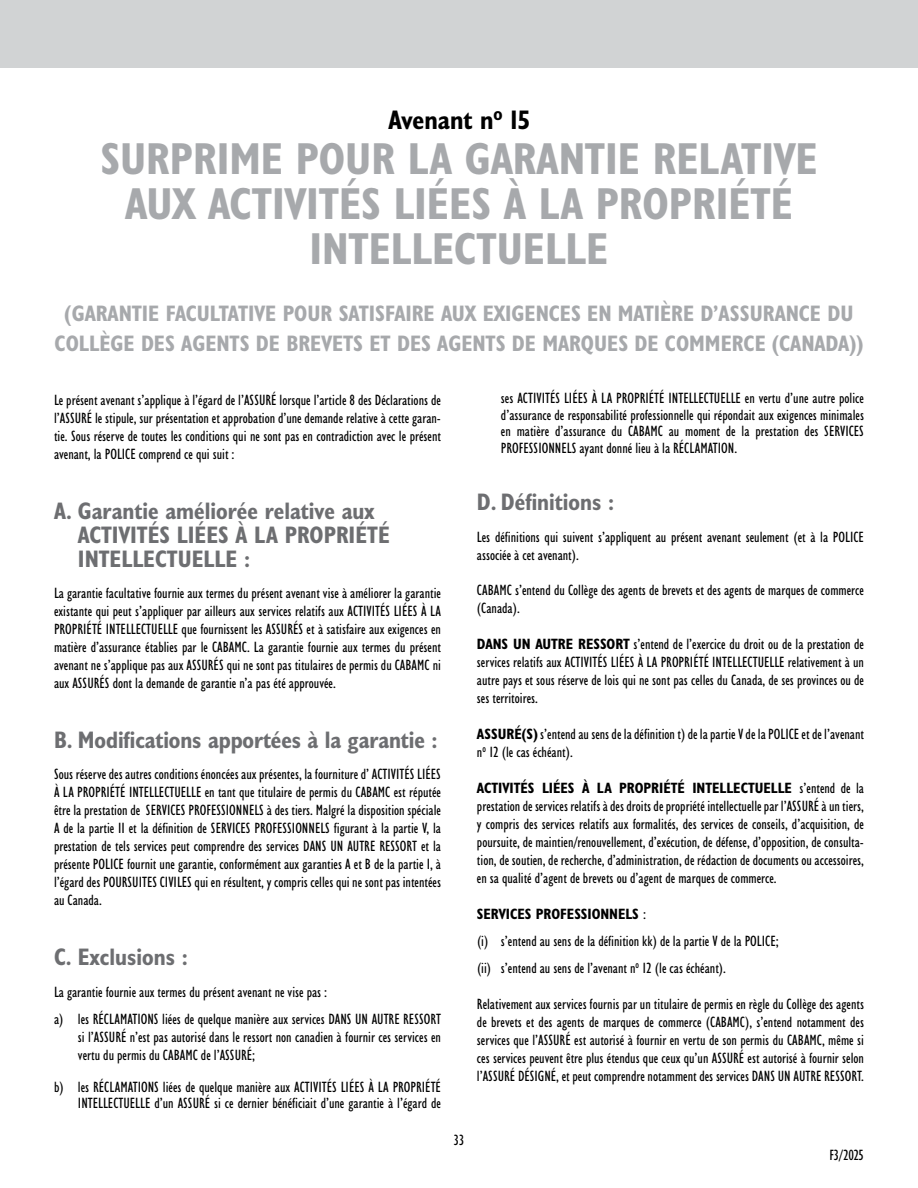
<style>
.page{position:relative;width:918px;height:1188px;background:#fff}
.page>*{position:absolute;margin:0;border:0;box-sizing:border-box;transform-origin:0 0}
.H1_Grey{font:700 condensed 45px "Humanist 521 BT";color:#a7a9ac}
.H1_Part__new_section{font:700 condensed 27px "Humanist 521 BT";color:#000}
.H2_A__Grey{font:700 condensed 24px/24px "Humanist 521 BT";color:#6d6e71}
.H1_Grey-2{font:700 condensed 22.5px "Humanist 521 BT";color:#a7a9ac}
.Body_Text{font:condensed 15px/18px "Humanist 521 BT";color:#000;text-align:justify}
.L1_-_a{font:condensed 15px/16.5px "Humanist 521 BT";color:#000;text-align:right}
.L1_-_a___new_section{font:condensed 15px/18px "Humanist 521 BT";color:#000;text-align:justify}
.L1_-__i___new_sectio{font:condensed 15px "Humanist 521 BT";color:#000}
.L1_-__i{font:condensed 15px "Humanist 521 BT";color:#000}
.Body_Text-2{font:700 condensed 15px "Humanist 521 BT";color:#000}
.s1{font-weight:700}
.s2{font-weight:400}
</style>
<div class="page">
<div style="left:0;top:0;width:918px;height:67px;background:#d1d3d4"></div>
<p class="H1_Part__new_section" style="left:389px;top:103px;width:143px">Avenant n<sup>o</sup> 15</p>
<h1 class="H1_Grey" style="left:100px;top:130px;width:22px">SURPRI</h1>
<h1 class="H1_Grey" style="left:229px;top:130px;width:92px">ME POUR</h1>
<h1 class="H1_Grey" style="left:408px;top:130px;width:106px">LA GARANTIE</h1>
<h1 class="H1_Grey" style="left:653px;top:130px;width:22px">RELATIVE</h1>
<h1 class="H1_Grey" style="left:125px;top:175px;width:25px">AUX</h1>
<h1 class="H1_Grey" style="left:208px;top:175px;width:21px">ACTIVITÉS</h1>
<h1 class="H1_Grey" style="left:394px;top:175px;width:20px">LIÉES</h1>
<h1 class="H1_Grey" style="left:504px;top:175px;width:115px">ÀLA PROPRIÉTÉ</h1>
<h1 class="H1_Grey" style="left:310px;top:220px;width:23px">INTELLECTUELLE</h1>
<h1 class="H1_Grey-2" style="left:65px;top:299px;width:32px">(GARANTIE</h1>
<h1 class="H1_Grey-2" style="left:166px;top:299px;width:11px">FACULTATIVE</h1>
<h1 class="H1_Grey-2" style="left:283px;top:299px;width:14px">POUR</h1>
<h1 class="H1_Grey-2" style="left:339px;top:299px;width:11px">SATISFAIRE</h1>
<h1 class="H1_Grey-2" style="left:441px;top:299px;width:13px">AUX</h1>
<h1 class="H1_Grey-2" style="left:483px;top:299px;width:54px">EXIGENCES</h1>
<h1 class="H1_Grey-2" style="left:587px;top:299px;width:58px">EN MATIÈRE</h1>
<h1 class="H1_Grey-2" style="left:700px;top:299px;width:31px">D’ASSURANCE</h1>
<h1 class="H1_Grey-2" style="left:827px;top:299px;width:25px">DU</h1>
<h1 class="H1_Grey-2" style="left:55px;top:329px;width:12px">COLLÈ</h1>
<h1 class="H1_Grey-2" style="left:111px;top:329px;width:107px">GE DES AGENTS</h1>
<h1 class="H1_Grey-2" style="left:256px;top:329px;width:43px">DE BREVETS</h1>
<h1 class="H1_Grey-2" style="left:369px;top:329px;width:104px">ET DES AGENTS</h1>
<h1 class="H1_Grey-2" style="left:512px;top:329px;width:59px">DE MARQUES</h1>
<h1 class="H1_Grey-2" style="left:635px;top:329px;width:98px">DE COMMERCE</h1>
<h1 class="H1_Grey-2" style="left:772px;top:329px;width:20px">(CANA</h1>
<h1 class="H1_Grey-2" style="left:826px;top:329px;width:39px">DA))</h1>
<p class="Body_Text" style="left:54px;top:390px;width:389px">Le présent avenant s’applique à l’égard de l’ASSURÉ lorsque l’article 8 des Déclarations de l’ASSURÉ le stipule, sur présentation et approbation d’une demande relative à cette garan&shy;tie. Sous réserve de toutes les conditions qui ne sont pas en contradiction avec le présent avenant, la POLICE comprend ce qui suit :</p>
<p class="H2_A__Grey" style="left:78px;top:498px;width:313px;text-indent:-24px">A. Garantie améliorée relative aux<br>ACTIVITÉS LIÉES À LA PROPRIÉTÉ<br>INTELLECTUELLE :</p>
<p class="Body_Text" style="left:54px;top:584px;width:389px">La garantie facultative fournie aux termes du présent avenant vise à améliorer la garantie existante qui peut s’appliquer par ailleurs aux services relatifs aux ACTIVITÉS LIÉES À LA PROPRIÉTÉ INTELLECTUELLE que fournissent les ASSURÉS et à satisfaire aux exigences en matière d’assurance établies par le CABAMC. La garantie fournie aux termes du présent avenant ne s’applique pas aux ASSURÉS qui ne sont pas titulaires de permis du CABAMC ni aux ASSURÉS dont la demande de garantie n’a pas été approuvée.</p>
<p class="H2_A__Grey" style="left:54px;top:727px;width:385px">B. Modifications apportées à la garantie :</p>
<p class="Body_Text" style="left:54px;top:765px;width:389px">Sous réserve des autres conditions énoncées aux présentes, la fourniture d’ ACTIVITÉS LIÉES À LA PROPRIÉTÉ INTELLECTUELLE en tant que titulaire de permis du CABAMC est réputée être la prestation de SERVICES PROFESSIONNELS à des tiers. Malgré la disposition spéciale A de la partie II et la définition de SERVICES PROFESSIONNELS figurant à la partie V, la prestation de tels services peut comprendre des services DANS UN AUTRE RESSORT et la présente POLICE fournit une garantie, conformément aux garanties A et B de la partie I, à l’égard des POURSUITES CIVILES qui en résultent, y compris celles qui ne sont pas intentées au Canada.</p>
<p class="L1_-_a" style="left:501px;top:390px;width:365px;text-align:justify">ses ACTIVITÉS LIÉES À LA PROPRIÉTÉ INTELLECTUELLE en vertu d’une autre police d’assurance de responsabilité professionnelle qui répondait aux exigences minimales en matière d’assurance du CABAMC au moment de la prestation des SERVICES PROFESSIONNELS ayant donné lieu à la RÉCLAMATION.</p>
<p class="H2_A__Grey" style="left:477px;top:489px;width:139px">D. Définitions :</p>
<p class="Body_Text" style="left:477px;top:527px;width:388px">Les définitions qui suivent s’appliquent au présent avenant seulement (et à la POLICE associée à cet avenant).</p>
<p class="Body_Text" style="left:477px;top:581px;width:389px">CABAMC s’entend du Collège des agents de brevets et des agents de marques de commerce (Canada).</p>
<p class="Body_Text" style="left:477px;top:635px;width:389px"><span class="s1">DANS UN AUTRE RESSORT</span> s’entend de l’exercice du droit ou de la prestation de services relatifs aux ACTIVITÉS LIÉES À LA PROPRIÉTÉ INTELLECTUELLE relativement à un autre pays et sous réserve de lois qui ne sont pas celles du Canada, de ses provinces ou de ses territoires.</p>
<p class="Body_Text" style="left:477px;top:725px;width:389px"><span class="s1">ASSURÉ(S)</span> s’entend au sens de la définition t) de la partie V de la POLICE et de l’avenant n<sup>o</sup> 12 (le cas échéant).</p>
<p class="Body_Text" style="left:477px;top:779px;width:389px"><span class="s1">ACTIVITÉS LIÉES À LA PROPRIÉTÉ INTELLECTUELLE</span> s’entend de la prestation de services relatifs à des droits de propriété intellectuelle par l’ASSURÉ à un tiers, y compris des services relatifs aux formalités, des services de conseils, d’acquisition, de poursuite, de maintien/renouvellement, d’exécution, de défense, d’opposition, de consulta&shy;tion, de soutien, de recherche, d’administration, de rédaction de documents ou accessoires, en sa qualité d’agent de brevets ou d’agent de marques de commerce.</p>
<p class="Body_Text-2" style="left:477px;top:905px;width:171px">SERVICES PROFESSIONNELS <span class="s2">:</span></p>
<p class="L1_-__i___new_sectio" style="left:477px;top:932px;width:303px">(i) s’entend au sens de la définition kk) de la partie V de la POLICE;</p>
<p class="L1_-__i" style="left:477px;top:959px;width:250px">(ii) s’entend au sens de l’avenant n<sup>o</sup> 12 (le cas échéant).</p>
<p class="Body_Text" style="left:477px;top:995px;width:389px">Relativement aux services fournis par un titulaire de permis en règle du Collège des agents de brevets et des agents de marques de commerce (CABAMC), s’entend notamment des services que l’ASSURÉ est autorisé à fournir en vertu de son permis du CABAMC, même si ces services peuvent être plus étendus que ceux qu’un ASSURÉ est autorisé à fournir selon l’ASSURÉ DÉSIGNÉ, et peut comprendre notamment des services DANS UN AUTRE RESSORT.</p>
<p class="H2_A__Grey" style="left:54px;top:945px;width:135px">C. Exclusions :</p>
<p class="Body_Text" style="left:54px;top:983px;width:275px">La garantie fournie aux termes du présent avenant ne vise pas :</p>
<p class="L1_-_a___new_section" style="left:78px;top:1010px;width:365px;text-indent:-24px">a) les RÉCLAMATIONS liées de quelque manière aux services DANS UN AUTRE RESSORT si l’ASSURÉ n’est pas autorisé dans le ressort non canadien à fournir ces services en vertu du permis du CABAMC de l’ASSURÉ;</p>
<p class="L1_-_a" style="left:54px;top:1078px;width:389px">b) les RÉCLAMATIONS liées de quelque manière aux ACTIVITÉS LIÉES À LA PROPRIÉTÉ<br>INTELLECTUELLE d’un ASSURÉ si ce dernier bénéficiait d’une garantie à l’égard de</p>
<p class="Body_Text" style="left:454px;top:1131px;width:12px">33</p>
<p class="Body_Text" style="left:830px;top:1145px;width:36px">F3/2025</p>
</div>
